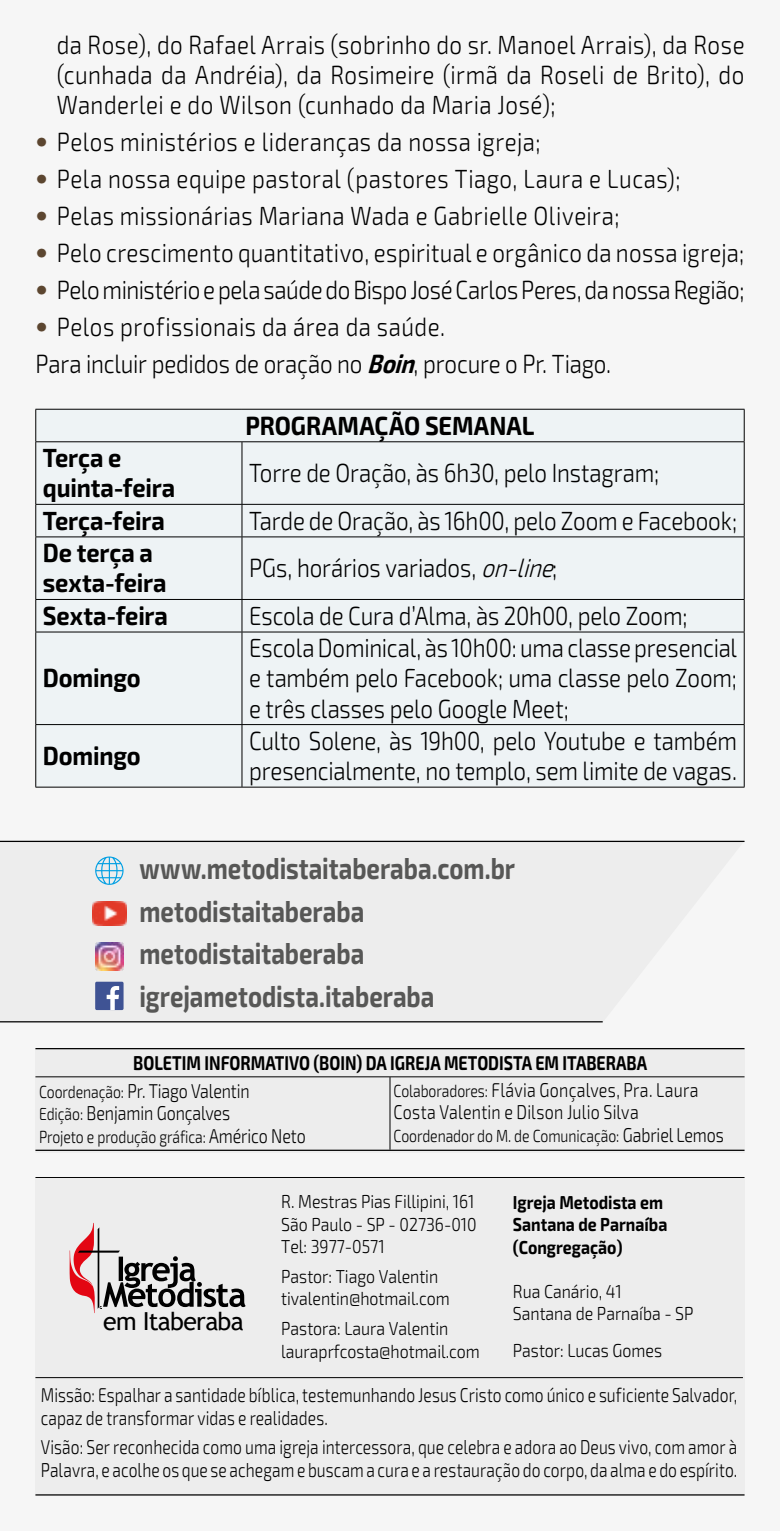
<style>
.page{position:relative;width:780px;height:1531px;background:#f6f6f6}
.page>*{position:absolute;margin:0;border:0;box-sizing:border-box;transform-origin:0 0}
.t1{font:700 30px/42.5px "Exo 2";color:#575756;scale:.8 1}
.t2{font:300 26.25px/30px "Exo 2";letter-spacing:.005em;color:#000;text-align:justify;scale:.85 1}
.t3{font:700 26.25px/30px "Exo 2";letter-spacing:-.005em;color:#000;scale:.9 1}
.t4{font:300 26.25px "Exo 2";letter-spacing:-.015em;color:#000;scale:.85 1}
.t5{font:300 26.25px "Exo 2";letter-spacing:.025em;color:#000;scale:.85 1}
.t6{font:24.75px "Trebuchet MS";letter-spacing:-.025em;color:#000}
.t7{font:300 20px/22.5px "Exo 2";letter-spacing:.005em;color:#000;scale:.78 1}
.t8{font:300 20px/22.5px "Exo 2";letter-spacing:.005em;color:#000;scale:.8 1}
.t9{font:700 20px "Exo 2";color:#000;scale:.8 1}
.t10{font:300 18.75px/22.5px "Exo 2";color:#000;scale:.85 1}
.t11{font:700 18.75px/22.5px "Exo 2";color:#000;scale:.85 1}
.t12{font:300 17.5px "Exo 2";letter-spacing:-.005em;color:#000;scale:.8 1}
.s1{font-family:"Helvetica Neue LT Std";font-weight:700;font-stretch:condensed;font-size:25px;color:#5c4630}
.s2{font-weight:700;font-style:italic}
.s3{font-style:italic}
.s4{font-size:17.5px}
.s5{font-size:20px}
</style>
<div class="page">
<hr style="left:779px;top:0;width:1px;height:306px;background:#fff">
<div style="left:35px;top:1177px;width:709px;height:318px;background:#ededed"></div>
<hr style="left:35px;top:1494px;width:709px;height:1px;background:#000">
<hr style="left:35px;top:1377px;width:708px;height:1px;background:#000">
<svg style="left:69px;top:1223px;width:177px;height:90px"></svg>
<div style="left:35px;top:1048px;width:709px;height:104px;background:#ededed"></div>
<hr style="left:35px;top:1076px;width:355px;height:1px;background:#000">
<hr style="left:390px;top:1076px;width:354px;height:1px;background:#000">
<hr style="left:389px;top:1077px;width:1px;height:72px;background:#000">
<hr style="left:35px;top:1048px;width:355px;height:1px;background:#000">
<hr style="left:390px;top:1048px;width:354px;height:1px;background:#000">
<hr style="left:35px;top:1149px;width:355px;height:2px;background:#000">
<hr style="left:390px;top:1149px;width:354px;height:2px;background:#000">
<svg style="left:0;top:842px;width:743px;height:180px;fill:#ededed"></svg>
<hr style="left:0;top:841px;width:744px;height:1px;background:#000">
<hr style="left:0;top:1021px;width:602px;height:1px;background:#000">
<svg style="left:95px;top:856px;width:28px;height:29px"></svg>
<img style="left:92px;top:902px;width:35px;height:24px">
<img style="left:95px;top:942px;width:28px;height:28px">
<div style="left:95px;top:982px;width:28px;height:28px;background:#3f5394;border-radius:2px"></div>
<svg style="left:107px;top:986px;width:12px;height:24px"></svg>
<svg style="left:36px;top:410px;width:707px;height:377px"></svg>
<hr style="left:241px;top:442px;width:1px;height:62px;background:#000">
<hr style="left:35px;top:504px;width:207px;height:1px;background:#000">
<hr style="left:242px;top:504px;width:502px;height:1px;background:#000">
<hr style="left:241px;top:505px;width:1px;height:31px;background:#000">
<hr style="left:35px;top:536px;width:207px;height:1px;background:#000">
<hr style="left:242px;top:536px;width:502px;height:1px;background:#000">
<hr style="left:241px;top:537px;width:1px;height:62px;background:#000">
<hr style="left:35px;top:599px;width:207px;height:1px;background:#000">
<hr style="left:242px;top:599px;width:502px;height:1px;background:#000">
<hr style="left:241px;top:600px;width:1px;height:32px;background:#000">
<hr style="left:35px;top:631px;width:207px;height:1px;background:#000">
<hr style="left:242px;top:631px;width:502px;height:1px;background:#000">
<hr style="left:241px;top:632px;width:1px;height:92px;background:#000">
<hr style="left:35px;top:724px;width:207px;height:1px;background:#000">
<hr style="left:242px;top:724px;width:502px;height:1px;background:#000">
<hr style="left:241px;top:725px;width:1px;height:62px;background:#000">
<hr style="left:35px;top:442px;width:1px;height:62px;background:#000">
<hr style="left:743px;top:442px;width:1px;height:62px;background:#000">
<hr style="left:35px;top:505px;width:1px;height:31px;background:#000">
<hr style="left:743px;top:505px;width:1px;height:31px;background:#000">
<hr style="left:35px;top:537px;width:1px;height:62px;background:#000">
<hr style="left:743px;top:537px;width:1px;height:62px;background:#000">
<hr style="left:35px;top:600px;width:1px;height:32px;background:#000">
<hr style="left:743px;top:600px;width:1px;height:32px;background:#000">
<hr style="left:35px;top:632px;width:1px;height:92px;background:#000">
<hr style="left:743px;top:632px;width:1px;height:92px;background:#000">
<hr style="left:35px;top:725px;width:1px;height:62px;background:#000">
<hr style="left:743px;top:725px;width:1px;height:62px;background:#000">
<hr style="left:35px;top:787px;width:207px;height:1px;background:#000">
<hr style="left:242px;top:787px;width:502px;height:1px;background:#000">
<hr style="left:35px;top:409px;width:207px;height:1px;background:#000">
<hr style="left:35px;top:409px;width:1px;height:32px;background:#000">
<hr style="left:242px;top:409px;width:502px;height:1px;background:#000">
<hr style="left:743px;top:409px;width:1px;height:32px;background:#000">
<hr style="left:35px;top:441px;width:207px;height:1px;background:#000">
<hr style="left:242px;top:441px;width:502px;height:1px;background:#000">
<p class="t2" style="left:57px;top:30px;width:810px">da Rose), do Rafael Arrais (sobrinho do sr. Manoel Arrais), da Rose (cunhada da Andréia), da Rosimeire (irmã da Roseli de Brito), do Wanderlei e do Wilson (cunhado da Maria José);</p>
<p class="t2" style="left:35px;top:127px;width:595px"><span class="s1">•</span> Pelos ministérios e lideranças da nossa igreja;</p>
<p class="t5" style="left:35px;top:164px;width:760px"><span class="s1">•</span> Pela nossa equipe pastoral (pastores Tiago, Laura e Lucas);</p>
<p class="t2" style="left:35px;top:201px;width:688px"><span class="s1">•</span> Pelas missionárias Mariana Wada e Gabrielle Oliveira;</p>
<p class="t2" style="left:35px;top:239px;width:835px"><span class="s1">•</span> Pelo crescimento quantitativo, espiritual e orgânico da nossa igreja;</p>
<p class="t4" style="left:35px;top:275px;width:835px"><span class="s1">•</span> Pelo ministério e pela saúde do Bispo José Carlos Peres, da nossa Região;</p>
<p class="t2" style="left:35px;top:309px;width:678px;line-height:37px"><span class="s1">•</span> Pelos profissionais da área da saúde.<br>Para incluir pedidos de oração no <span class="s2">Boin</span>, procure o Pr. Tiago.</p>
<p class="t3" style="left:245px;top:411px;width:320px">PROGRAMAÇÃO SEMANAL</p>
<p class="t3" style="left:43px;top:444px;width:148px">Terça e quinta-feira</p>
<p class="t2" style="left:249px;top:459px;width:484px">Torre de Oração, às 6h30, pelo Instagram;</p>
<p class="t3" style="left:43px;top:506px;width:137px">Terça-feira</p>
<p class="t2" style="left:249px;top:506px;width:575px">Tarde de Oração, às 16h00, pelo Zoom e Facebook;</p>
<p class="t3" style="left:43px;top:539px;width:139px">De terça a sexta-feira</p>
<p class="t2" style="left:249px;top:554px;width:368px">PGs, horários variados, <span class="s3">on-line</span>;</p>
<p class="t3" style="left:43px;top:601px;width:141px">Sexta-feira</p>
<p class="t2" style="left:249px;top:601px;width:517px">Escola de Cura d’Alma, às 20h00, pelo Zoom;</p>
<p class="t3" style="left:43px;top:664px;width:110px">Domingo</p>
<p class="t2" style="left:249px;top:634px;width:575px">Escola Dominical, às 10h00: uma classe presencial e também pelo Facebook; uma classe pelo Zoom; e três classes pelo Google Meet;</p>
<p class="t3" style="left:43px;top:741px;width:110px">Domingo</p>
<p class="t2" style="left:249px;top:726px;width:575px">Culto Solene, às 19h00, pelo Youtube e também presencialmente, no templo, sem limite de vagas.</p>
<p class="t1" style="left:139px;top:848px;width:471px">www.metodistaitaberaba.com.br metodistaitaberaba metodistaitaberaba igrejametodista.itaberaba</p>
<p class="t9" style="left:133px;top:1051px;width:50px">Boletim</p>
<p class="t9" style="left:204px;top:1051px;width:71px">Informati</p>
<p class="t9" style="left:289px;top:1051px;width:274px">vo (Boi n) da Igreja Metodista</p>
<p class="t9" style="left:535px;top:1051px;width:53px">em Itabe</p>
<p class="t9" style="left:605px;top:1051px;width:27px">raba</p>
<p class="t8" style="left:39px;top:1080px;width:265px"><span class="s4">Coordenação:</span> Pr. Tiago Valentin<br><span class="s4">Edição:</span> Benjamin Gonçalves</p>
<p class="t12" style="left:39px;top:1126px;width:335px">Projeto e produção gráfica: <span class="s5">Américo Neto</span></p>
<p class="t8" style="left:393px;top:1078px;width:383px"><span class="s4">Colaboradores:</span> Flávia Gonçalves, Pra. Laura<br>Costa Valentin e Dilson Julio Silva</p>
<p class="t12" style="left:393px;top:1125px;width:414px">Coordenador do M. de Comunicação: <span class="s5">Gabriel Lemos</span></p>
<p class="t6" style="left:103px;top:1306px;width:142px">em Itaberaba</p>
<p class="t10" style="left:281px;top:1191px;width:231px;text-align:justify">R. Mestras Pias Fillipini, 161<br>São Paulo - SP - 02736-010<br>Tel: 3977-0571</p>
<p class="t10" style="left:281px;top:1265px;width:200px">Pastor: Tiago Valentin tivalentin@hotmail.com</p>
<p class="t10" style="left:281px;top:1317px;width:235px">Pastora: Laura Valentin lauraprfcosta@hotmail.com</p>
<p class="t11" style="left:513px;top:1191px;width:183px">Igreja Metodista em<br>Santana de Parnaíba (Congregação)</p>
<p class="t10" style="left:513px;top:1280px;width:214px">Rua Canário, 41<br>Santana de Parnaíba - SP</p>
<p class="t10" style="left:513px;top:1339px;width:177px">Pastor: Lucas Gomes</p>
<p class="t7" style="left:41px;top:1384px;width:894px">Missão: Espalhar a santidade bíblica, testemunhando Jesus Cristo como único e suficiente Salvador, capaz de transformar vidas e realidades.</p>
<p class="t7" style="left:41px;top:1436px;width:894px">Visão: Ser reconhecida como uma igreja intercessora, que celebra e adora ao Deus vivo, com amor à<br>Palavra, e acolhe os que se achegam e buscam a cura e a restauração do corpo, da alma e do espírito.</p>
</div>
